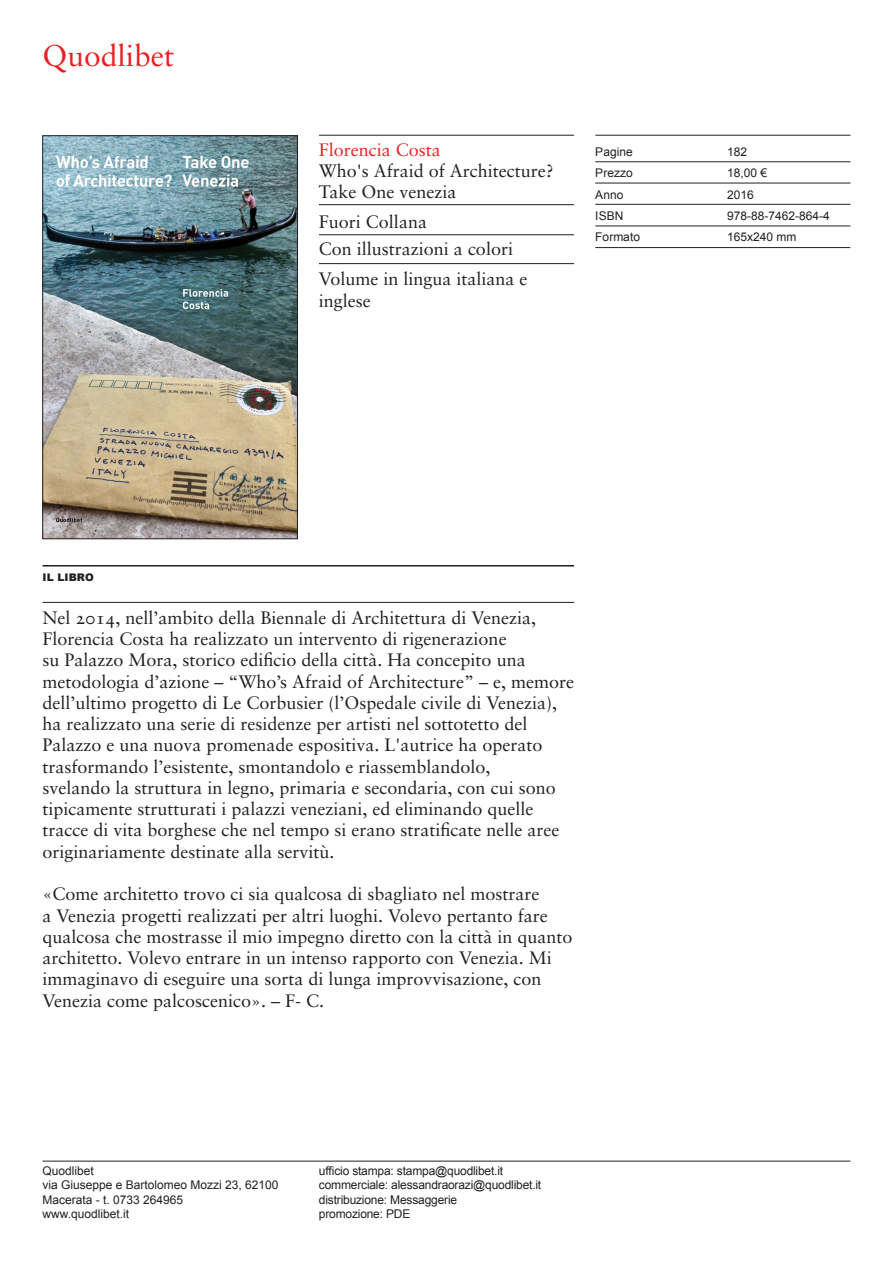
<style>
.page{position:relative;width:893px;height:1263px;background:#fff}
.page>*{position:absolute;margin:0;border:0;box-sizing:border-box;transform-origin:0 0}
.t1{font:30px "Sabon Roman Os F";color:#ee1d23}
.t2{font:18px/21.3px "Sabon Roman Os F";color:#231f20}
.t3{font:18px "Sabon Roman Os F";color:#ee1d23}
.t4{font:12px/14.1px "Arial";color:#231f20}
.t5{font:900 10.5px "Arial";letter-spacing:.01em;color:#231f20}
</style>
<div class="page">
<hr style="left:319px;top:135px;width:255px;height:1px;background:#231f20">
<hr style="left:319px;top:204px;width:255px;height:1px;background:#231f20">
<hr style="left:43px;top:565px;width:531px;height:1px;background:#231f20">
<hr style="left:43px;top:602px;width:531px;height:1px;background:#231f20">
<hr style="left:43px;top:1161px;width:807px;height:1px;background:#231f20">
<img style="left:45px;top:138px;width:251px;height:399px">
<div style="left:43px;top:136px;width:255px;height:403px;border:1px solid #231f20"></div>
<hr style="left:595px;top:135px;width:255px;height:1px;background:#231f20">
<hr style="left:595px;top:162px;width:255px;height:1px;background:#231f20">
<hr style="left:595px;top:183px;width:255px;height:1px;background:#231f20">
<hr style="left:595px;top:204px;width:255px;height:1px;background:#231f20">
<hr style="left:595px;top:226px;width:255px;height:1px;background:#231f20">
<hr style="left:595px;top:247px;width:255px;height:1px;background:#231f20">
<hr style="left:319px;top:234px;width:255px;height:1px;background:#231f20">
<hr style="left:319px;top:263px;width:255px;height:1px;background:#231f20">
<p class="t1" style="left:43px;top:38px;width:133px">Quodlibet</p>
<p class="t3" style="left:319px;top:139px;width:124px">Florencia Costa</p>
<p class="t2" style="left:319px;top:159px;width:236px">Who's Afraid of Architecture?</p>
<p class="t2" style="left:319px;top:180px;width:139px">Take One venezia</p>
<p class="t2" style="left:319px;top:211px;width:110px">Fuori Collana</p>
<p class="t2" style="left:319px;top:238px;width:196px">Con illustrazioni a colori</p>
<p class="t2" style="left:319px;top:268px;width:210px">Volume in lingua italiana e inglese</p>
<p class="t4" style="left:595px;top:145px;width:39px">Pagine</p>
<p class="t4" style="left:595px;top:166px;width:39px">Prezzo</p>
<p class="t4" style="left:595px;top:187px;width:30px">Anno</p>
<p class="t4" style="left:595px;top:209px;width:30px">ISBN</p>
<p class="t4" style="left:595px;top:230px;width:46px">Formato</p>
<p class="t4" style="left:727px;top:145px;width:22px">182</p>
<p class="t4" style="left:727px;top:166px;width:42px">18,00 €</p>
<p class="t4" style="left:727px;top:187px;width:28px">2016</p>
<p class="t4" style="left:727px;top:209px;width:104px">978-88-7462-864-4</p>
<p class="t4" style="left:727px;top:230px;width:71px">165x240 mm</p>
<p class="t5" style="left:43px;top:570px;width:53px">IL LIBRO</p>
<p class="t2" style="left:43px;top:607px;width:533px">Nel 2014, nell’ambito della Biennale di Architettura di Venezia, Florencia Costa ha realizzato un intervento di rigenerazione<br>su Palazzo Mora, storico edificio della città. Ha concepito una metodologia d’azione – “Who’s Afraid of Architecture” – e, memore dell’ultimo progetto di Le Corbusier (l’Ospedale civile di Venezia), ha realizzato una serie di residenze per artisti nel sottotetto del Palazzo e una nuova promenade espositiva. L'autrice ha operato trasformando l’esistente, smontandolo e riassemblandolo,<br>svelando la struttura in legno, primaria e secondaria, con cui sono tipicamente strutturati i palazzi veneziani, ed eliminando quelle tracce di vita borghese che nel tempo si erano stratificate nelle aree originariamente destinate alla servitù.</p>
<p class="t2" style="left:43px;top:883px;width:532px">«Come architetto trovo ci sia qualcosa di sbagliato nel mostrare<br>a Venezia progetti realizzati per altri luoghi. Volevo pertanto fare qualcosa che mostrasse il mio impegno diretto con la città in quanto architetto. Volevo entrare in un intenso rapporto con Venezia. Mi immaginavo di eseguire una sorta di lunga improvvisazione, con Venezia come palcoscenico». – F- C.</p>
<p class="t4" style="left:43px;top:1164px;width:53px">Quodlibet</p>
<p class="t4" style="left:43px;top:1178px;width:238px">via Giuseppe e Bartolomeo Mozzi 23, 62100<br>Macerata - t. 0733 264965</p>
<p class="t4" style="left:43px;top:1206px;width:88px">www.quodlibet.it</p>
<p class="t4" style="left:319px;top:1164px;width:186px">ufficio stampa: stampa@quodlibet.it</p>
<p class="t4" style="left:319px;top:1178px;width:224px">commerciale: alessandraorazi@quodlibet.it</p>
<p class="t4" style="left:319px;top:1192px;width:140px">distribuzione: Messaggerie</p>
<p class="t4" style="left:319px;top:1206px;width:93px">promozione: PDE</p>
</div>
